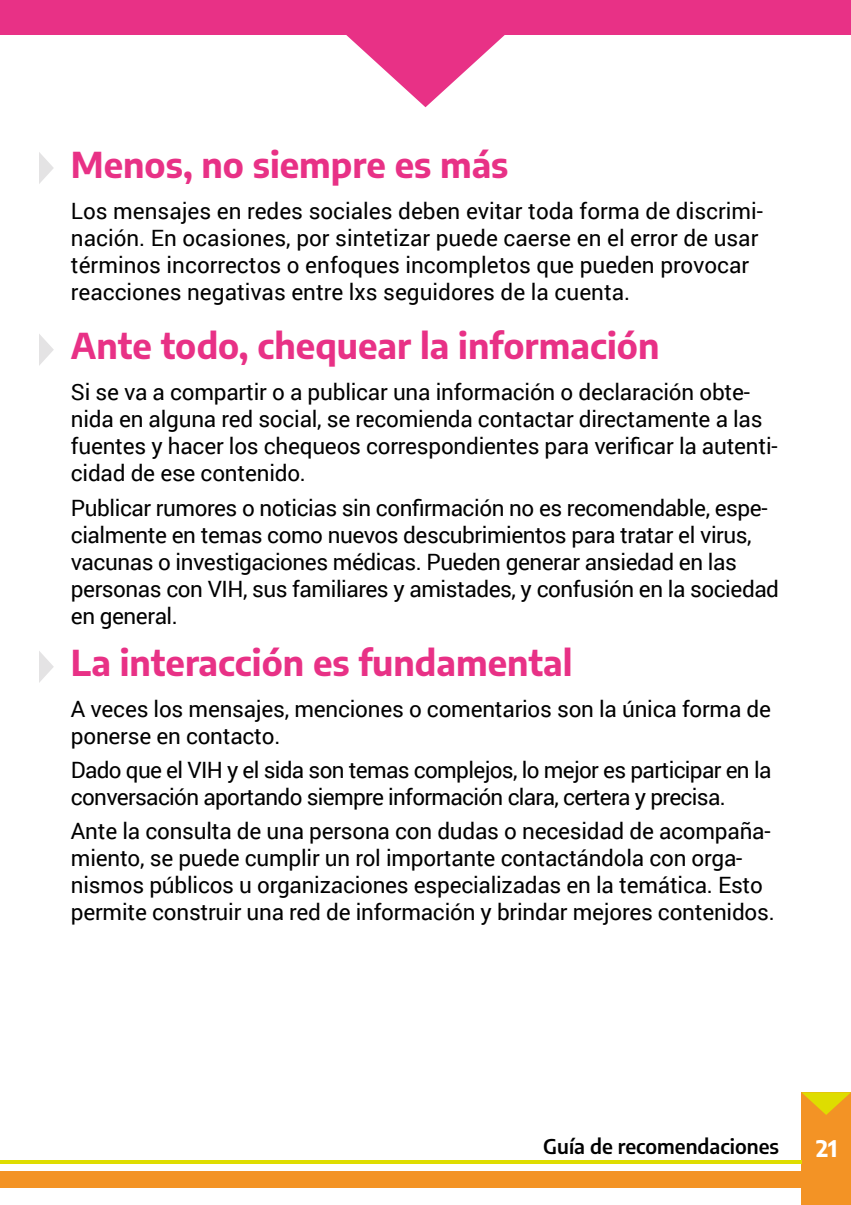
<style>
.page{position:relative;width:851px;height:1205px;background:#fff}
.page>*{position:absolute;margin:0;border:0;box-sizing:border-box;transform-origin:0 0}
.t1{font:700 35px "Encode Sans";color:#e83186}
.t2{font:22.5px/27px "Roboto";letter-spacing:-.01em;color:#000}
.t3{font:22.5px/27px "Roboto";letter-spacing:-.03em;color:#000}
.t4{font:700 22.5px "Encode Sans";color:#fff}
.t5{font:600 20px "Encode Sans";color:#000}
</style>
<div class="page">
<div style="left:801px;top:1092px;width:49px;height:113px;background:#f39325"></div>
<svg style="left:801px;top:1092px;width:49px;height:23px"></svg>
<div style="left:0;top:1171px;width:801px;height:16px;background:#f39325"></div>
<hr style="left:0;top:1160px;width:801px;height:3px;background:#dedd00">
<div style="left:0;top:0;width:850px;height:34px;background:#e83186"></div>
<svg style="left:308px;top:34px;width:235px;height:73px"></svg>
<svg style="left:39px;top:334px;width:15px;height:32px"></svg>
<svg style="left:39px;top:152px;width:15px;height:32px"></svg>
<svg style="left:39px;top:651px;width:15px;height:32px"></svg>
<h1 class="t1" style="left:71px;top:139px;width:439px">Menos, no siempre es más</h1>
<p class="t2" style="left:71px;top:197px;width:693px">Los mensajes en redes sociales deben evitar toda forma de discrimi&shy;nación. En ocasiones, por sintetizar puede caerse en el error de usar términos incorrectos o enfoques incompletos que pueden provocar reacciones negativas entre lxs seguidores de la cuenta.</p>
<h1 class="t1" style="left:71px;top:320px;width:590px">Ante todo, chequear la información</h1>
<p class="t2" style="left:71px;top:378px;width:708px">Si se va a compartir o a publicar una información o declaración obte&shy;nida en alguna red social, se recomienda contactar directamente a las fuentes y hacer los chequeos correspondientes para verificar la autenti&shy;cidad de ese contenido.</p>
<p class="t2" style="left:71px;top:493px;width:709px">Publicar rumores o noticias sin confirmación no es recomendable, espe&shy;cialmente en temas como nuevos descubrimientos para tratar el virus, vacunas o investigaciones médicas. Pueden generar ansiedad en las personas con VIH, sus familiares y amistades, y confusión en la sociedad en general.</p>
<h1 class="t1" style="left:71px;top:636px;width:503px">La interacción es fundamental</h1>
<p class="t2" style="left:71px;top:694px;width:701px">A veces los mensajes, menciones o comentarios son la única forma de ponerse en contacto.</p>
<p class="t3" style="left:71px;top:755px;width:701px">Dado que el VIH y el sida son temas complejos, lo mejor es participar en la conversación aportando siempre información clara, certera y precisa.</p>
<p class="t2" style="left:71px;top:816px;width:705px">Ante la consulta de una persona con dudas o necesidad de acompaña&shy;miento, se puede cumplir un rol importante contactándola con orga&shy;nismos públicos u organizaciones especializadas en la temática. Esto permite construir una red de información y brindar mejores contenidos.</p>
<p class="t5" style="left:543px;top:1132px;width:237px">Guía de recomendaciones</p>
<p class="t4" style="left:816px;top:1131px;width:23px">21</p>
</div>
